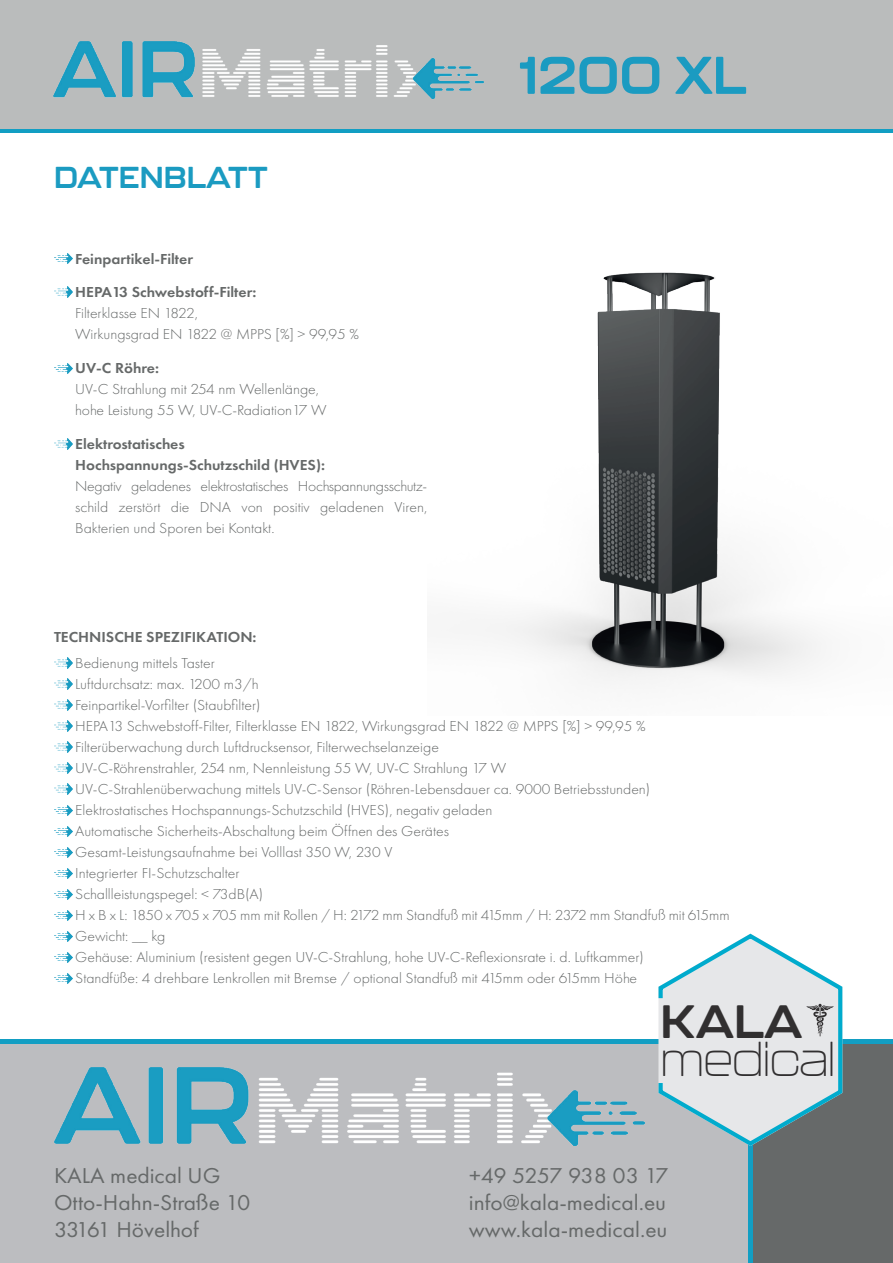
<style>
.page{position:relative;width:893px;height:1263px;background:#fff}
.page>*{position:absolute;margin:0;border:0;box-sizing:border-box;transform-origin:0 0}
.t1{font:700 52.5px "Kallisto";color:#1b9bc1}
.t2{font:700 46.35px "Kallisto";color:#312f30}
.t3{font:100 45.15px "Kallisto";color:#312f30}
.t4{font:700 30px "Kallisto";color:#1b9bc1}
.t5{font:22.35px/26.8px "Futura PT";color:#666969;scale:1.05 1}
.t6{font:300 15px/21px "Futura PT";color:#666969;scale:1.05 1}
.t7{font:600 15px/21px "Futura PT";color:#666969;scale:1.05 1}
</style>
<div class="page">
<div style="left:0;top:1044px;width:748px;height:219px;background:#bcbdc0"></div>
<div style="left:753px;top:1044px;width:140px;height:219px;background:#666969"></div>
<div style="left:748px;top:1044px;width:5px;height:219px;background:#129ec3"></div>
<hr style="left:0;top:1040px;width:893px;height:4px;background:#129ec3">
<svg style="left:658px;top:934px;width:186px;height:212px"></svg>
<img style="left:54px;top:1068px;width:591px;height:78px">
<img style="left:54px;top:784px;width:19px;height:11px">
<img style="left:54px;top:847px;width:19px;height:11px">
<img style="left:54px;top:910px;width:19px;height:11px">
<img style="left:54px;top:973px;width:19px;height:11px">
<img style="left:54px;top:763px;width:19px;height:11px">
<img style="left:54px;top:826px;width:19px;height:11px">
<img style="left:54px;top:889px;width:19px;height:11px">
<img style="left:54px;top:952px;width:19px;height:11px">
<img style="left:54px;top:721px;width:19px;height:11px">
<img style="left:54px;top:679px;width:19px;height:11px">
<img style="left:54px;top:742px;width:19px;height:11px">
<img style="left:54px;top:805px;width:19px;height:11px">
<img style="left:54px;top:868px;width:19px;height:11px">
<img style="left:54px;top:931px;width:19px;height:11px">
<img style="left:54px;top:700px;width:19px;height:11px">
<img style="left:54px;top:658px;width:19px;height:11px">
<svg style="left:0;top:128px;width:893px;height:4px;background:#3ca5c1"></svg>
<div style="left:0;top:0;width:893px;height:128px;background:#babcbc"></div>
<img style="left:54px;top:41px;width:430px;height:57px">
<img style="left:54px;top:253px;width:19px;height:11px">
<img style="left:54px;top:286px;width:19px;height:11px">
<img style="left:54px;top:363px;width:19px;height:11px">
<img style="left:54px;top:439px;width:19px;height:10px">
<img style="left:485px;top:272px;width:337px;height:410px">
<h3 class="t4" style="left:54px;top:159px;width:215px">DATENBLATT</h3>
<p class="t7" style="left:75px;top:248px;width:114px">Feinpartikel-Filter</p>
<p class="t7" style="left:75px;top:282px;width:174px">HEPA13 Schwebstoff-Filter:</p>
<p class="t6" style="left:75px;top:303px;width:272px">Filterklasse EN 1822,<br>Wirkungsgrad EN 1822 @ MPPS [%] &gt; 99,95 %</p>
<p class="t7" style="left:75px;top:357px;width:81px">UV-C Röhre:</p>
<p class="t6" style="left:75px;top:379px;width:241px">UV-C Strahlung mit 254 nm Wellenlänge, hohe Leistung 55 W, UV-C-Radiation17 W</p>
<p class="t7" style="left:75px;top:433px;width:239px">Elektrostatisches<br>Hochspannungs-Schutzschild (HVES):</p>
<p class="t6" style="left:75px;top:475px;width:337px;text-align:justify">Negativ geladenes elektrostatisches Hochspannungsschutz&shy;schild zerstört die DNA von positiv geladenen Viren, Bakterien und Sporen bei Kontakt.</p>
<h1 class="t1" style="left:519px;top:43px;width:229px">1200 XL</h1>
<p class="t7" style="left:54px;top:627px;width:194px">TECHNISCHE SPEZIFIKATION:</p>
<p class="t6" style="left:75px;top:652px;width:625px">Bedienung mittels Taster<br>Luftdurchsatz: max. 1200 m3/h<br>Feinpartikel-Vorfilter (Staubfilter)<br>HEPA13 Schwebstoff-Filter, Filterklasse EN 1822, Wirkungsgrad EN 1822 @ MPPS [%] &gt; 99,95 % Filterüberwachung durch Luftdrucksensor, Filterwechselanzeige<br>UV-C-Röhrenstrahler, 254 nm, Nennleistung 55 W, UV-C Strahlung 17 W<br>UV-C-Strahlenüberwachung mittels UV-C-Sensor (Röhren-Lebensdauer ca. 9000 Betriebsstunden)<br>Elektrostatisches Hochspannungs-Schutzschild (HVES), negativ geladen<br>Automatische Sicherheits-Abschaltung beim Öffnen des Gerätes<br>Gesamt-Leistungsaufnahme bei Volllast 350 W, 230 V<br>Integrierter FI-Schutzschalter<br>Schallleistungspegel: &lt; 73dB(A)<br>H x B x L: 1850 x 705 x 705 mm mit Rollen / H: 2172 mm Standfuß mit 415mm / H: 2372 mm Standfuß mit 615mm Gewicht: __ kg<br>Gehäuse: Aluminium (resistent gegen UV-C-Strahlung, hohe UV-C-Reflexionsrate i. d. Luftkammer)<br>Standfüße: 4 drehbare Lenkrollen mit Bremse / optional Standfuß mit 415mm oder 615mm Höhe</p>
<h2 class="t2" style="left:661px;top:993px;width:143px">KALA</h2>
<h3 class="t3" style="left:661px;top:1034px;width:176px">medical</h3>
<h3 class="t5" style="left:54px;top:1162px;width:189px">KALA medical UG<br>Otto-Hahn-Straße 10<br>33161 Hövelhof</h3>
<h3 class="t5" style="left:469px;top:1162px;width:192px;text-align:justify">+49 5257 938 03 17 info@kala-medical.eu www.kala-medical.eu</h3>
</div>
